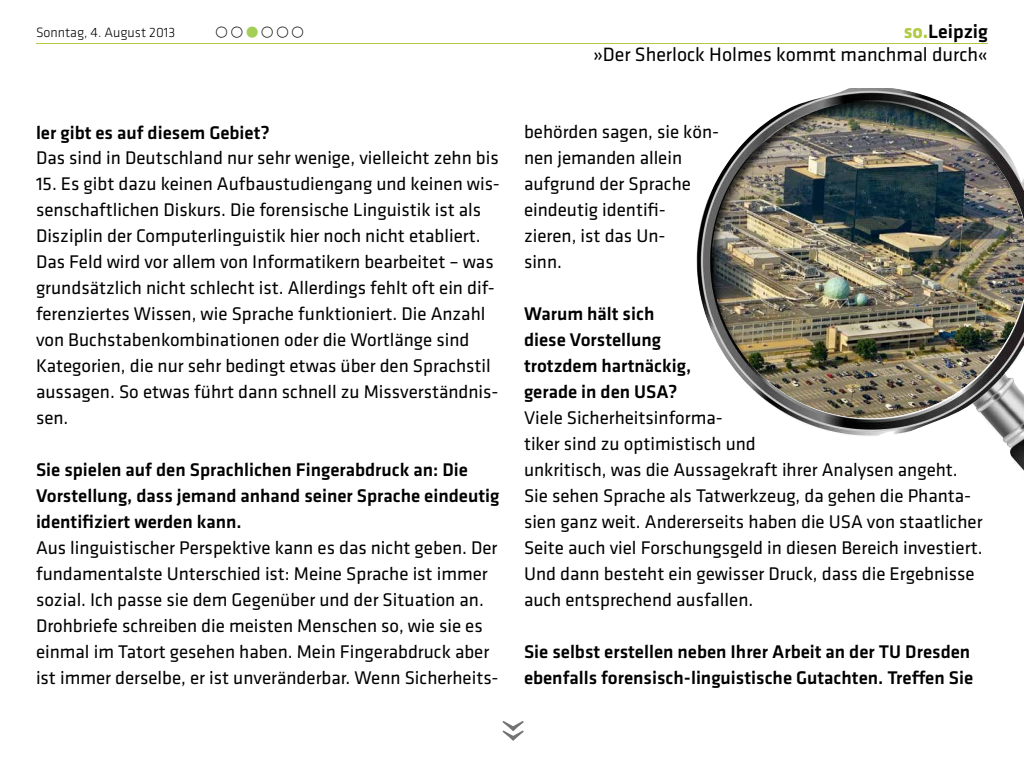
<style>
.page{position:relative;width:1024px;height:768px;background:#fff}
.page>*{position:absolute;margin:0;border:0;box-sizing:border-box;transform-origin:0 0}
.t1{font:58px "Minion Pro";color:#000}
.t2{font:20px/23px "Klavika";color:#000;text-align:right}
.t3{font:19px/26px "Klavika";color:#000}
.t4{font:500 19px/26px "Klavika";color:#000}
.t5{font:300 14px "Klavika";color:#000}
.t6{font:14px "European Pi Std 1";color:#000}
.s1{font-weight:700;color:#b0ca44}
.s2{font-weight:500}
</style>
<div class="page">
<hr style="left:36px;top:43px;width:952px;height:1px;background:#b0ca44">
<img style="left:696px;top:88px;width:328px;height:383px">
<div style="left:710px;top:100px;width:314px;height:319px;background:#000;opacity:.75"></div>
<p class="t5" style="left:36px;top:24px;width:141px">Sonntag, 4. August 2013</p>
<p class="t6" style="left:262px;top:26px;width:44px">❖ ❖ ❖</p>
<p class="t2" style="left:593px;top:19px;width:396px"><span class="s1">so.</span><span class="s2">Leipzig<br></span>»Der Sherlock Holmes kommt manchmal durch«</p>
<p class="t4" style="left:36px;top:119px;width:235px">ler gibt es auf diesem Gebiet?</p>
<p class="t3" style="left:36px;top:145px;width:464px">Das sind in Deutschland nur sehr wenige, vielleicht zehn bis</p>
<p class="t3" style="left:36px;top:171px;width:465px">15. Es gibt dazu keinen Aufbaustudiengang und keinen wis&shy;senschaftlichen Diskurs. Die forensische Linguistik ist als Disziplin der Computerlinguistik hier noch nicht etabliert.<br>Das Feld wird vor allem von I nformatikern bearbeitet – was grundsätzlich nicht schlecht ist. Allerdings fehlt oft ein dif&shy;ferenziertes Wissen, wie Sprache funktioniert. Die Anzahl von Buchstabenkombinationen oder die Wortlänge sind Kategorien, die nur sehr bedingt etwas über den Sprachstil aussagen. So etwas führt dann schnell zu Missverständnis&shy;sen.</p>
<p class="t4" style="left:36px;top:457px;width:465px">Sie spielen auf den Sprachlichen Fingerabdruck an: Die<br>Vorstellung, dass jemand anhand seiner Sprache eindeutig identifiziert werden kann.</p>
<p class="t3" style="left:36px;top:534px;width:464px">Aus linguistischer Perspektive kann es das nicht geben. Der fundamentalste Unterschied ist: Meine Sprache ist immer sozial. Ich passe sie dem Gegenüber und der Situation an.<br>Drohbriefe schreiben die meisten Menschen so, wie sie es einmal im Tatort gesehen haben. Mein Fingerabdruck aber ist immer derselbe, er ist unveränderbar. Wenn Sicherheits-</p>
<p class="t3" style="left:524px;top:118px;width:197px">behörden sagen, sie kön&shy;nen jemanden allein aufgrund der Sprache eindeutig identifi&shy;zieren, ist das Un-<br>sinn.</p>
<p class="t4" style="left:524px;top:301px;width:169px">Warum hält sich diese Vorstellung trotzdem hartnäckig, gerade in den USA?</p>
<p class="t3" style="left:524px;top:404px;width:460px">Viele Sicherheitsinforma-<br>tiker sind zu optimistisch und<br>unkritisch, was die Aussagekraft ihrer Analysen angeht.<br>Sie sehen Sprache als Tatwerkzeug, da gehen die Phanta&shy;sien ganz weit. Andererseits haben die USA von staatlicher Seite auch viel Forschungsgeld in diesen Bereich investiert.<br>Und dann besteht ein gewisser Druck, dass die Ergebnisse auch entsprechend ausfallen.</p>
<p class="t4" style="left:524px;top:638px;width:451px">Sie selbst erstellen neben Ihrer Arbeit an der TU Dresden ebenfalls forensisch-linguistische Gutachten. Treffen Sie</p>
<h1 class="t1" style="left:475px;top:744px;width:27px;rotate:-90deg">«</h1>
</div>
